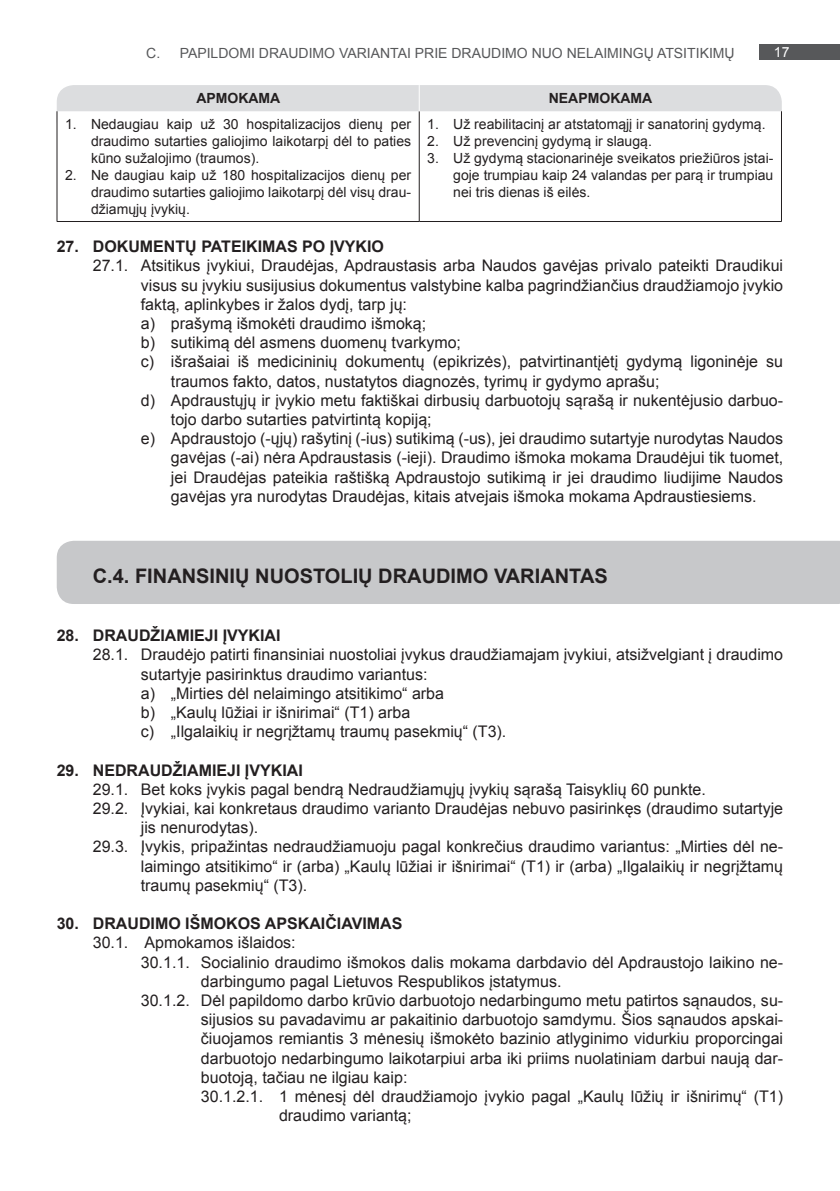
<style>
.page{position:relative;width:840px;height:1191px;background:#fff}
.page>*{position:absolute;margin:0;border:0;box-sizing:border-box;transform-origin:0 0}
.t1{font:700 20px "Arial";color:#231f20}
.t2{font:16px/19.2px "Arial";color:#231f20}
.t3{font:700 16px "Arial";color:#231f20}
.t4{font:14px/16.8px "Arial";color:#231f20;text-align:justify}
.t5{font:14px "Arial";color:#57585a}
.t6{font:700 14px "Arial";color:#231f20}
.t7{font:14px "Arial";color:#fff}
</style>
<div class="page">
<div style="left:759px;top:44px;width:80px;height:16px;background:#57585a"></div>
<div style="left:57px;top:85px;width:724px;height:53px;background:#dcdddf;border-radius:17px"></div>
<div style="left:57px;top:541px;width:782px;height:63px;background:#c7c8ca"></div>
<svg style="left:58px;top:111px;width:722px;height:110px"></svg>
<hr style="left:57px;top:111px;width:1px;height:110px;background:#231f20">
<hr style="left:418px;top:111px;width:1px;height:110px;background:#231f20">
<hr style="left:780px;top:111px;width:1px;height:110px;background:#231f20">
<hr style="left:57px;top:221px;width:362px;height:1px;background:#231f20">
<hr style="left:419px;top:221px;width:362px;height:1px;background:#231f20">
<p class="t5" style="left:146px;top:43px;width:589px">C. papildomi draudimo variantai prie draudimo nuo nelaimingų atsitikimų</p>
<p class="t7" style="left:773px;top:43px;width:17px">17</p>
<p class="t6" style="left:196px;top:89px;width:22px">APMOKAM</p>
<p class="t6" style="left:270px;top:89px;width:12px">A</p>
<p class="t6" style="left:548px;top:89px;width:22px">NEAPMOKAM</p>
<p class="t6" style="left:642px;top:89px;width:12px">A</p>
<p class="t4" style="left:91px;top:116px;width:322px;text-indent:-26px">1. Nedaugiau kaip už 30 hospitalizacijos dienų per draudimo sutarties galiojimo laikotarpį dėl to paties kūno sužalojimo (traumos).</p>
<p class="t4" style="left:91px;top:167px;width:322px;text-indent:-26px">2. Ne daugiau kaip už 180 hospitalizacijos dienų per draudimo sutarties galiojimo laikotarpį dėl visų drau&shy;džiamųjų įvykių.</p>
<p class="t4" style="left:427px;top:116px;width:339px">1. Už reabilitacinį ar atstatomąjį ir sanatorinį gydymą.</p>
<p class="t4" style="left:427px;top:133px;width:226px">2. Už prevencinį gydymą ir slaugą.</p>
<p class="t4" style="left:453px;top:150px;width:321px;text-indent:-26px">3. Už gydymą stacionarinėje sveikatos priežiūros įstai&shy;goje trumpiau kaip 24 valandas per parą ir trumpiau nei tris dienas iš eilės.</p>
<p class="t3" style="left:57px;top:236px;width:59px">27. DOKUMENTŲPATEIKIMASPOĮVYKIO</p>
<p class="t2" style="left:93px;top:256px;width:691px">27.1. Atsitikus įvykiui, Draudėjas, Apdraustasis arba Naudos gavėjas privalo pateikti Draudikui</p>
<p class="t2" style="left:141px;top:275px;width:643px">visus su įvykiu susijusius dokumentus valstybine kalba pagrindžiančius draudžiamojo įvykio</p>
<p class="t2" style="left:141px;top:295px;width:267px">faktą, aplinkybes ir žalos dydį, tarp jų:</p>
<p class="t2" style="left:141px;top:314px;width:287px">a) prašymą išmokėti draudimo išmoką;</p>
<p class="t2" style="left:141px;top:333px;width:321px">b) sutikimą dėl asmens duomenų tvarkymo;</p>
<p class="t2" style="left:141px;top:352px;width:643px">c) išrašaiai iš medicininių dokumentų (epikrizės), patvirtinantįėtį gydymą ligoninėje su</p>
<p class="t2" style="left:171px;top:371px;width:490px">traumos fakto, datos, nustatytos diagnozės, tyrimų ir gydymo aprašu;</p>
<p class="t2" style="left:141px;top:391px;width:643px">d) Apdraustųjų ir įvykio metu faktiškai dirbusių darbuotojų sąrašą ir nukentėjusio darbuo-</p>
<p class="t2" style="left:171px;top:410px;width:262px">tojo darbo sutarties patvirtintą kopiją;</p>
<p class="t2" style="left:141px;top:429px;width:643px">e) Apdraustojo (-ųjų) rašytinį (-ius) sutikimą (-us), jei draudimo sutartyje nurodytas Naudos</p>
<p class="t2" style="left:171px;top:448px;width:613px">gavėjas (-ai) nėra Apdraustasis (-ieji). Draudimo išmoka mokama Draudėjui tik tuomet,</p>
<p class="t2" style="left:171px;top:467px;width:613px">jei Draudėjas pateikia raštišką Apdraustojo sutikimą ir jei draudimo liudijime Naudos</p>
<p class="t2" style="left:171px;top:487px;width:587px">gavėjas yra nurodytas Draudėjas, kitais atvejais išmoka mokama Apdraustiesiems.</p>
<p class="t1" style="left:93px;top:563px;width:68px">C.4. FINANSINIŲNUOSTOLIŲDRAUDIMOVARIANTAS</p>
<p class="t3" style="left:57px;top:625px;width:58px">28. DRAUDŽIAMIEJIĮVYKIAI</p>
<p class="t2" style="left:141px;top:645px;width:643px;text-indent:-48px">28.1. Draudėjo patirti finansiniai nuostoliai įvykus draudžiamajam įvykiui, atsižvelgiant į draudimo sutartyje pasirinktus draudimo variantus:<br>a) „Mirties dėl nelaimingo atsitikimo“ arba<br>b) „Kaulų lūžiai ir išnirimai“ (T1) arba<br>c) „I lgalaikių ir negrįžtamų traumų pasekmių“ (T3).</p>
<p class="t3" style="left:57px;top:759px;width:58px">29. NEDRAUDŽIAMIEJIĮVYKIAI</p>
<p class="t2" style="left:93px;top:779px;width:614px">29.1. Bet koks įvykis pagal bendrą Nedraudžiamųjų įvykių sąrašą Taisyklių 60 punkte.</p>
<p class="t2" style="left:93px;top:799px;width:691px">29.2. Įvykiai, kai konkretaus draudimo varianto Draudėjas nebuvo pasirinkęs (draudimo sutartyje</p>
<p class="t2" style="left:141px;top:818px;width:119px">jis nenurodytas).</p>
<p class="t2" style="left:93px;top:837px;width:691px">29.3. Įvykis, pripažintas nedraudžiamuoju pagal konkrečius draudimo variantus: „Mirties dėl ne-</p>
<p class="t2" style="left:141px;top:856px;width:643px">laimingo atsitikimo“ ir (arba) „Kaulų lūžiai ir išnirimai“ (T1) ir (arba) „I lgalaikių ir negrįžtamų</p>
<p class="t2" style="left:141px;top:875px;width:168px">traumų pasekmių“ (T3).</p>
<p class="t3" style="left:57px;top:913px;width:59px">30. DRAUDIMOIŠMOKOSAPSKAIČIAVIMAS</p>
<p class="t2" style="left:93px;top:933px;width:204px">30.1. Apmokamos išlaidos:</p>
<p class="t2" style="left:141px;top:952px;width:643px">30.1.1. Socialinio draudimo išmokos dalis mokama darbdavio dėl Apdraustojo laikino ne-</p>
<p class="t2" style="left:201px;top:971px;width:362px">darbingumo pagal Lietuvos Respublikos įstatymus.</p>
<p class="t2" style="left:141px;top:991px;width:643px">30.1.2. Dėl papildomo darbo krūvio darbuotojo nedarbingumo metu patirtos sąnaudos, su-</p>
<p class="t2" style="left:201px;top:1010px;width:583px">sijusios su pavadavimu ar pakaitinio darbuotojo samdymu. Šios sąnaudos apskai-</p>
<p class="t2" style="left:201px;top:1029px;width:583px">čiuojamos remiantis 3 mėnesių išmokėto bazinio atlyginimo vidurkiu proporcingai</p>
<p class="t2" style="left:201px;top:1048px;width:583px">darbuotojo nedarbingumo laikotarpiui arba iki priims nuolatiniam darbui naują dar-</p>
<p class="t2" style="left:201px;top:1067px;width:208px">buotoją, tačiau ne ilgiau kaip:</p>
<p class="t2" style="left:201px;top:1087px;width:583px">30.1.2.1. 1 mėnesį dėl draudžiamojo įvykio pagal „Kaulų lūžių ir išnirimų“ (T1)</p>
<p class="t2" style="left:279px;top:1106px;width:134px">draudimo variantą;</p>
</div>
